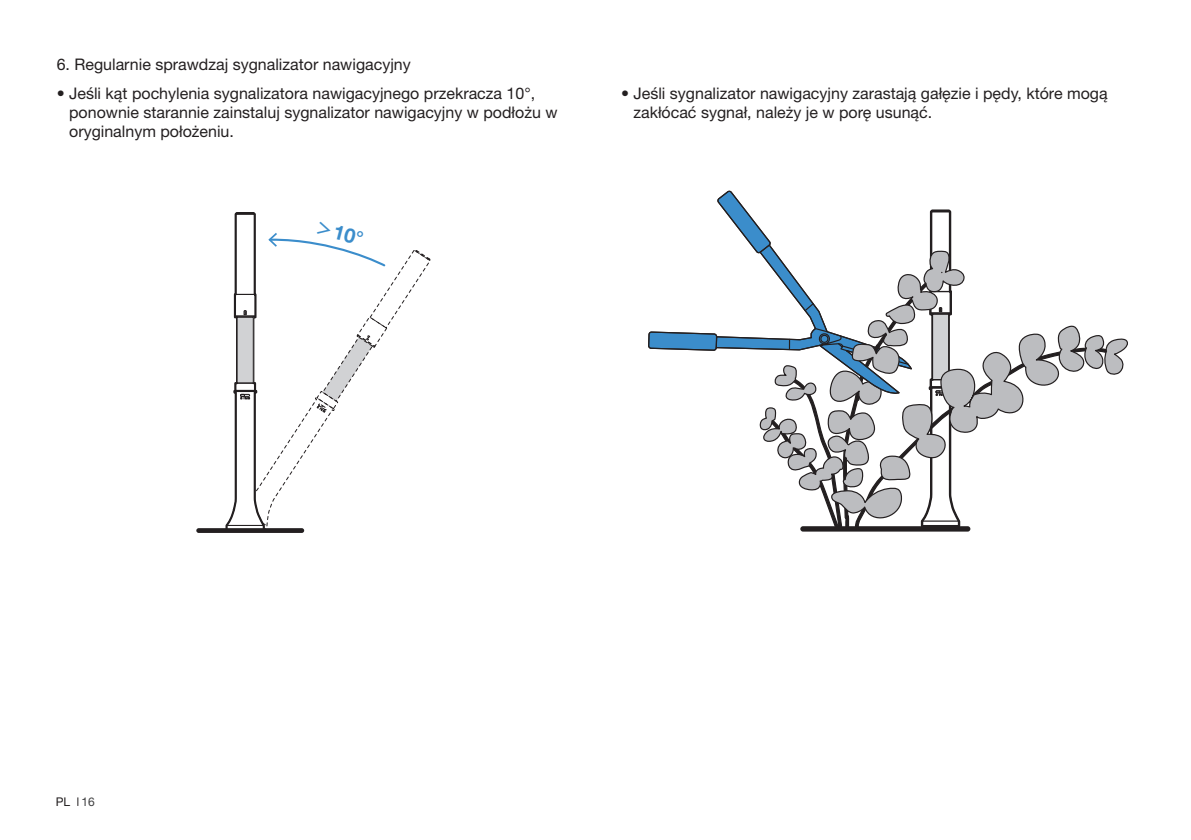
<style>
.page{position:relative;width:1191px;height:840px;background:#fff}
.page>*{position:absolute;margin:0;border:0;box-sizing:border-box;transform-origin:0 0}
.t1{font:700 20px "Helvetica Neue LT Pro";color:#3b8dcb}
.t2{font:16px/19.2px "Helvetica Neue LT Pro";color:#231f20}
.t3{font:12px "Helvetica Neue LT Pro";color:#231f20}
.s1{color:#3e3e3f}
.s2{font-family:"Source Han Sans CN";font-size:16px}
</style>
<div class="page">
<svg style="left:225px;top:212px;width:206px;height:319px"></svg>
<div style="left:196px;top:528px;width:108px;height:4px;border:2px solid #231f20"></div>
<svg style="left:800px;top:526px;width:171px;height:6px"></svg>
<svg style="left:966px;top:325px;width:162px;height:108px"></svg>
<svg style="left:648px;top:190px;width:318px;height:338px"></svg>
<p class="t2" style="left:57px;top:55px;width:355px">6. Regularnie sprawdzaj sygnalizator nawigacyjny</p>
<p class="t2" style="left:69px;top:83px;width:490px;text-indent:-12px">• Jeśli kąt pochylenia sygnalizatora nawigacyjnego przekracza 10°, ponownie starannie zainstaluj sygnalizator nawigacyjny w podłożu w oryginalnym położeniu.</p>
<p class="t2" style="left:633px;top:83px;width:476px;text-indent:-12px">• Jeśli sygnalizator nawigacyjny zarastają gałęzie i pędy, które mogą zakłócać sygnał, należy je w porę usunąć.</p>
<p class="t3" style="left:56px;top:794px;width:41px">PL <span class="s1">16</span></p>
<p class="t1" style="left:320px;top:215px;width:49px;rotate:14deg"><span class="s2">＞</span>10°</p>
</div>
